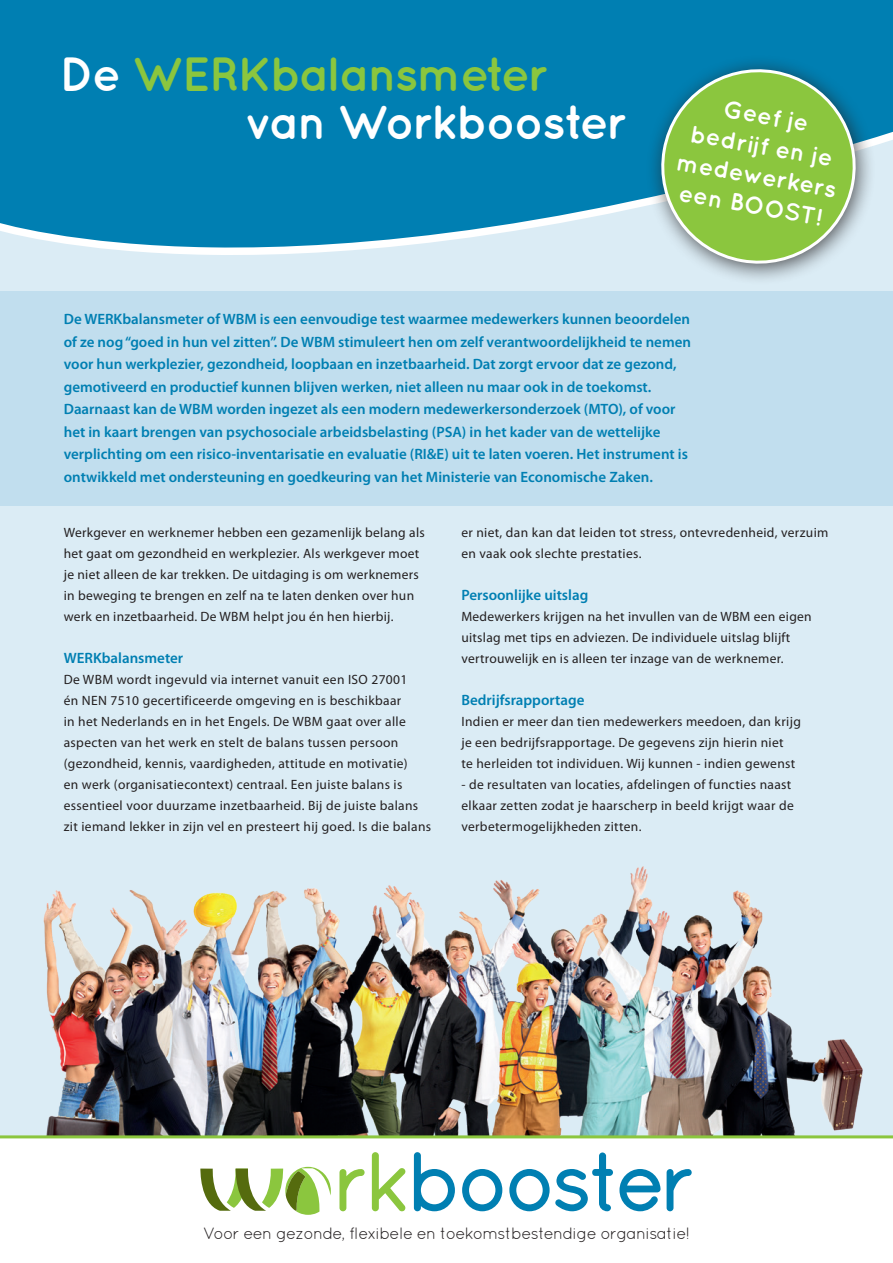
<style>
.page{position:relative;width:893px;height:1263px;background:#dbecf5}
.page>*{position:absolute;margin:0;border:0;box-sizing:border-box;transform-origin:0 0}
.t1{font:700 48px "Quicksand";letter-spacing:-.04em;color:#8bc63e}
.t2{font:700 48px "Quicksand";letter-spacing:-.045em;color:#fff}
.t3{font:700 24.3px/30px "Quicksand";color:#fff;text-align:center}
.t4{font:16.5px "Quicksand";letter-spacing:-.04em;color:#231f20}
.t5{font:600 15px/22.5px "Myriad Pro";color:#007fb2}
.t6{font:13.5px/21px "Myriad Pro";letter-spacing:.025em;color:#231f20}
.s1{color:#fff}
</style>
<div class="page">
<img style="left:43px;top:866px;width:820px;height:269px">
<svg style="left:0;top:0;width:893px;height:255px;fill:#007fb2"></svg>
<div style="left:0;top:1135px;width:893px;height:128px;background:#fff"></div>
<div style="left:0;top:292px;width:893px;height:214px;background:#c1deee"></div>
<svg style="left:200px;top:1167px;width:131px;height:48px"></svg>
<svg style="left:339px;top:1169px;width:26px;height:42px"></svg>
<svg style="left:372px;top:1152px;width:34px;height:59px"></svg>
<svg style="left:414px;top:1152px;width:41px;height:59px"></svg>
<svg style="left:462px;top:1169px;width:40px;height:42px"></svg>
<svg style="left:509px;top:1152px;width:104px;height:59px"></svg>
<svg style="left:619px;top:1169px;width:41px;height:42px"></svg>
<svg style="left:667px;top:1169px;width:25px;height:42px"></svg>
<div style="left:645px;top:55px;width:231px;height:231px;background:#231f20;opacity:.75"></div>
<svg style="left:652px;top:60px;width:213px;height:210px"></svg>
<p class="t1" style="left:60px;top:46px;width:490px"><span class="s1">De</span> WERKbalansmeter</p>
<p class="t2" style="left:245px;top:94px;width:384px">van Workbooster</p>
<p class="t3" style="left:690px;top:87px;width:164px;rotate:10deg">Geef je bedrijf en je medewerkers een BOOST!</p>
<p class="t5" style="left:64px;top:307px;width:629px">De WERKbalansmeter of WBM is een eenvoudige test waarmee medewerkers kunnen beoordelen of ze nog “goed in hun vel zitten”. De WBM stimuleert hen om zelf verantwoordelijkheid te nemen voor hun werkplezier, gezondheid, loopbaan en inzetbaarheid. Dat zorgt ervoor dat ze gezond, gemotiveerd en productief kunnen blijven werken, niet alleen nu maar ook in de toekomst.<br>Daarnaast kan de WBM worden ingezet als een modern medewerkersonderzoek (MTO), of voor het in kaart brengen van psychosociale arbeidsbelasting (PSA) in het kader van de wettelijke verplichting om een risico-inventarisatie en evaluatie (RI&amp;E) uit te laten voeren. Het instrument is ontwikkeld met ondersteuning en goedkeuring van het Ministerie van Economische Zaken.</p>
<p class="t6" style="left:64px;top:521px;width:362px">Werkgever en werknemer hebben een gezamenlijk belang als het gaat om gezondheid en werkplezier. Als werkgever moet je niet alleen de kar trekken. De uitdaging is om werknemers in beweging te brengen en zelf na te laten denken over hun werk en inzetbaarheid. De WBM helpt jou én hen hierbij.</p>
<p class="t5" style="left:64px;top:646px;width:121px">WERKbalansmeter</p>
<p class="t6" style="left:64px;top:668px;width:369px">De WBM wordt ingevuld via internet vanuit een ISO 27001<br>én NEN 7510 gecertificeerde omgeving en is beschikbaar<br>in het Nederlands en in het Engels. De WBM gaat over alle aspecten van het werk en stelt de balans tussen persoon (gezondheid, kennis, vaardigheden, attitude en motivatie)<br>en werk (organisatiecontext) centraal. Een juiste balans is essentieel voor duurzame inzetbaarheid. Bij de juiste balans zit iemand lekker in zijn vel en presteert hij goed. Is die balans</p>
<p class="t6" style="left:461px;top:521px;width:369px">er niet, dan kan dat leiden tot stress, ontevredenheid, verzuim en vaak ook slechte prestaties.</p>
<p class="t5" style="left:461px;top:583px;width:128px">Persoonlijke uitslag</p>
<p class="t6" style="left:461px;top:605px;width:352px">Medewerkers krijgen na het invullen van de WBM een eigen uitslag met tips en adviezen. De individuele uitslag blijft vertrouwelijk en is alleen ter inzage van de werknemer.</p>
<p class="t5" style="left:461px;top:688px;width:125px">Bedrijfsrapportage</p>
<p class="t6" style="left:461px;top:710px;width:341px">Indien er meer dan tien medewerkers meedoen, dan krijg je een bedrijfsrapportage. De gegevens zijn hierin niet<br>te herleiden tot individuen. Wij kunnen - indien gewenst</p>
<p class="t6" style="left:461px;top:773px;width:334px">- de resultaten van locaties, afdelingen of functies naast elkaar zetten zodat je haarscherp in beeld krijgt waar de verbetermogelijkheden zitten.</p>
<p class="t4" style="left:203px;top:1223px;width:488px">Voor een gezonde, flexibele en toekomstbestendige organisatie!</p>
</div>
